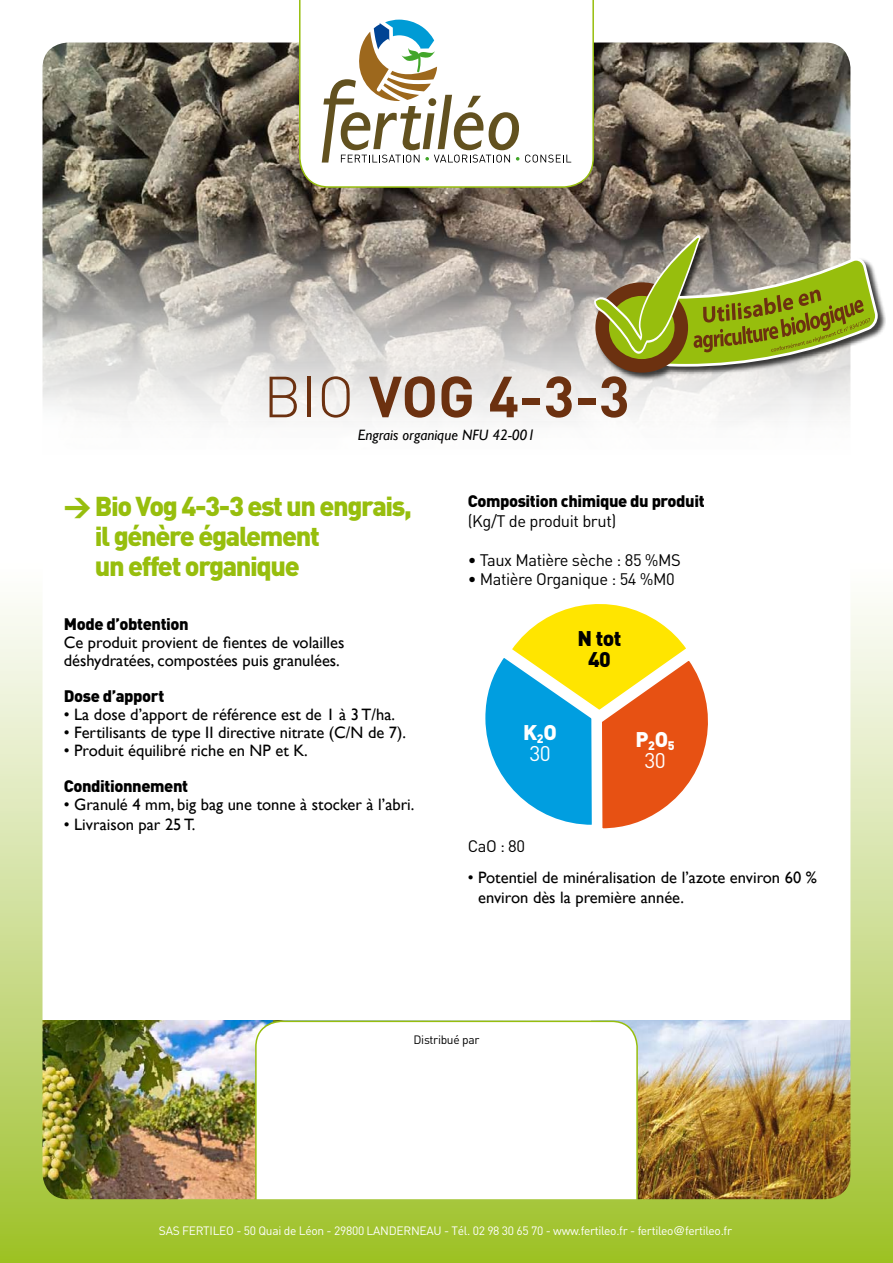
<style>
.page{position:relative;width:893px;height:1263px;background:#fff}
.page>*{position:absolute;margin:0;border:0;box-sizing:border-box;transform-origin:0 0}
.t1{font:700 57px "DIN";color:#6c3110}
.t2{font:900 27px/30px "DIN";letter-spacing:-.05em;color:#97be0d}
.t3{font:900 21px/21px "DIN";color:#fff;text-align:center}
.t4{font:900 21px/21px "DIN";color:#000;text-align:center}
.t5{font:16.5px/18px "Gill Sans";color:#000}
.t6{font:16.5px "DIN";letter-spacing:-.025em;color:#000}
.t7{font:900 16.5px "DIN";letter-spacing:-.025em;color:#000}
.t8{font:italic 15px "Gill Sans";color:#000}
.t9{font:12px "DIN";letter-spacing:-.025em;color:#fff}
.t10{font:12px "DIN";letter-spacing:-.025em;color:#000}
.s1{font-weight:300}
.s2{font-weight:400}
.s3{font-family:"Helvetica"}
</style>
<div class="page">
<img style="left:0;top:42px;width:893px;height:1221px">
<svg style="left:299px;top:0;width:295px;height:188px"></svg>
<svg style="left:483px;top:588px;width:240px;height:243px"></svg>
<div style="left:594px;top:235px;width:292px;height:146px;background:#000;opacity:.75"></div>
<svg style="left:594px;top:234px;width:284px;height:139px;background:#979b54"></svg>
<h1 class="t1" style="left:263px;top:359px;width:368px"><span class="s1">BIO</span> VOG 4-3-3</h1>
<p class="t8" style="left:358px;top:426px;width:179px">Engrais organique NFU 42-001</p>
<h2 class="t2" style="left:95px;top:490px;width:319px;text-indent:-31px">&gt; Bio Vog 4-3-3 est un engrais, il génère également<br>un effet organique</h2>
<p class="t7" style="left:64px;top:613px;width:127px">Mode d’obtention</p>
<p class="t5" style="left:64px;top:634px;width:282px">Ce produit provient de fientes de volailles déshydratées, compostées puis granulées.</p>
<p class="t7" style="left:64px;top:685px;width:102px">Dose d’apport</p>
<p class="t5" style="left:64px;top:706px;width:333px">• La dose d’apport de référence est de 1 à 3 T/ha.</p>
<p class="t5" style="left:64px;top:724px;width:344px">• Fertilisants de type II directive nitrate (C/N de 7).</p>
<p class="t5" style="left:64px;top:742px;width:246px">• Produit équilibré riche en NP et K.</p>
<p class="t7" style="left:64px;top:775px;width:126px">Conditionnement</p>
<p class="t5" style="left:64px;top:796px;width:352px">• Granulé 4 mm, big bag une tonne à stocker à l’abri.</p>
<p class="t5" style="left:64px;top:815px;width:133px">• Livraison par 25 T.</p>
<p class="t7" style="left:468px;top:490px;width:238px">Composition chimique du produit</p>
<p class="t6" style="left:468px;top:511px;width:150px">(Kg/T de produit brut)</p>
<p class="t6" style="left:468px;top:550px;width:215px">• Taux Matière sèche : 85 %MS</p>
<p class="t6" style="left:468px;top:569px;width:209px">• Matière Organique : 54 %M0</p>
<p class="t4" style="left:577px;top:626px;width:46px">N tot<br>40</p>
<p class="t3" style="left:523px;top:721px;width:35px;text-align:left">K<sub>2</sub>O<br><span class="s2">30</span></p>
<p class="t3" style="left:636px;top:728px;width:40px">P<sub>2</sub>O<sub>5<br></sub><span class="s2">30</span></p>
<p class="t6" style="left:468px;top:836px;width:59px">CaO : 80</p>
<p class="t5" style="left:478px;top:868px;width:340px;line-height:19.5px;text-indent:-10px">• Potentiel de minéralisation de l’azote environ 60 % environ dès la première année.</p>
<p class="t10" style="left:413px;top:1032px;width:67px">Distribué par</p>
<p class="t9" style="left:159px;top:1223px;width:575px">SAS FERTILEO - 50 Quai de Léon - 29800 LANDERNEAU - Tél. 02 98 30 65 70 - www.fertileo.fr - fertileo<span class="s3">@</span>fertileo.fr</p>
</div>
